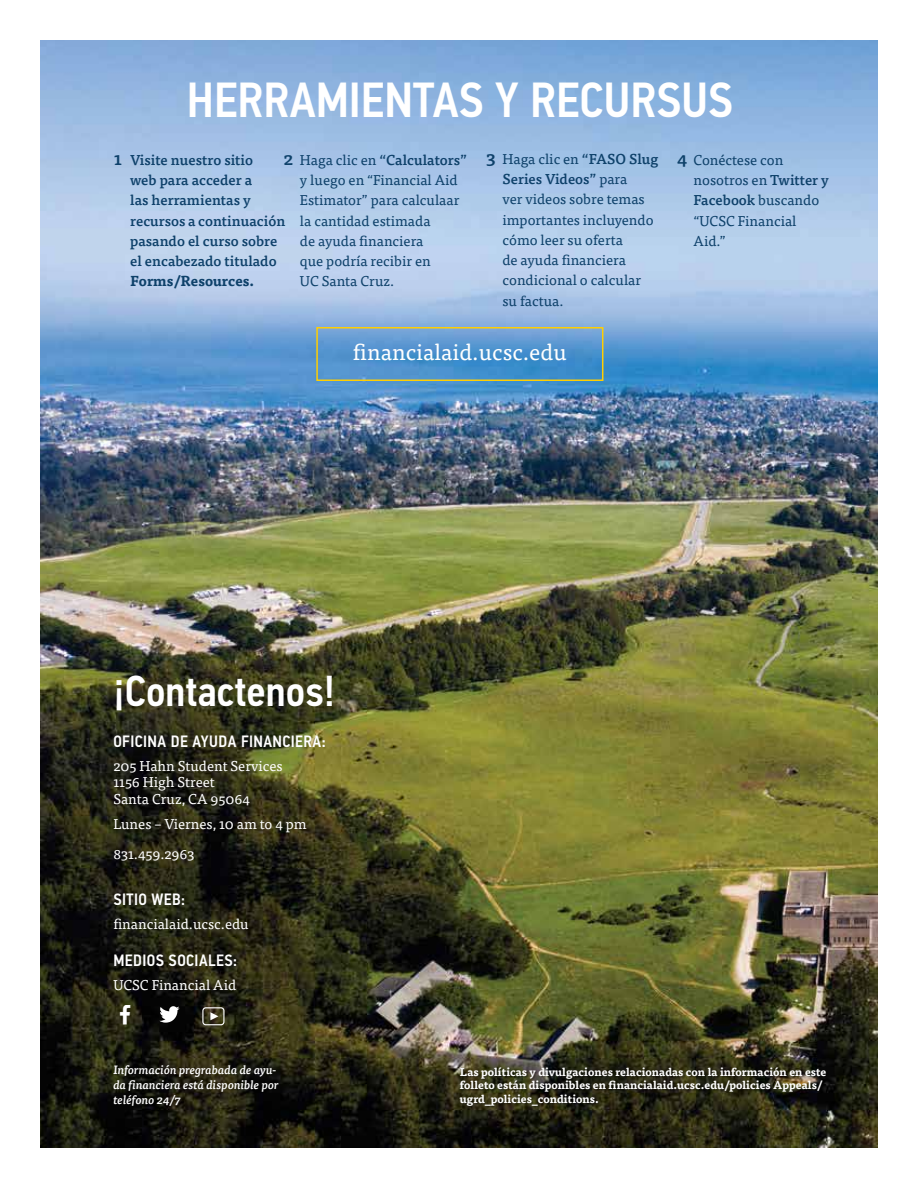
<style>
.page{position:relative;width:918px;height:1188px;background:#fff}
.page>*{position:absolute;margin:0;border:0;box-sizing:border-box;transform-origin:0 0}
.t1{font:500 49.5px "PF Din Text Cond Pro";color:#fff}
.t2{font:500 43.5px "PF Din Text Cond Pro";color:#fff}
.t3{font:22.5px "Tisa Pro";color:#fff}
.t4{font:500 16.5px "PF Din Text Cond Pro";letter-spacing:.025em;color:#fff}
.t5{font:14.25px/20.2px "Tisa Pro";color:#0e416a}
.t6{font:14.25px/16.5px "Tisa Pro";color:#fff}
.t7{font:500 14.25px/20.2px "Tisa Pro";color:#0e416a}
.t8{font:700 14.25px "Tisa Pro";color:#0e416a}
.t9{font:italic 500 12px/15px "Tisa Pro";color:#fff}
.t10{font:700 11.25px/13.5px "Tisa Pro";color:#fff}
.s1{font-weight:500;font-size:18px}
.s2{font-weight:500}
.s3{font-size:18px}
</style>
<div class="page">
<img style="left:40px;top:40px;width:838px;height:1108px">
<div style="left:460px;top:1068px;width:368px;height:40px;background:#000;opacity:.45"></div>
<svg style="left:159px;top:1006px;width:21px;height:17px"></svg>
<svg style="left:202px;top:1007px;width:23px;height:18px"></svg>
<div style="left:316px;top:327px;width:287px;height:54px;border:2px solid #ffce03"></div>
<svg style="left:120px;top:1005px;width:10px;height:19px"></svg>
<h1 class="t1" style="left:187px;top:70px;width:548px">HERRAMIENTAS Y RECURSUS</h1>
<p class="t5" style="left:300px;top:149px;width:168px;text-indent:-16px"><span class="s1">2</span> Haga clic en <span class="s2">“Calculators” </span>y luego en “Financial Aid<br>Estimator” para calculaar la cantidad estimada<br>de ayuda financiera<br>que podría recibir en<br>UC Santa Cruz.</p>
<p class="t5" style="left:502px;top:148px;width:157px;text-indent:-16px"><span class="s1">3</span> Haga clic en <span class="s2">“FASO Slug<br>Series Videos”</span> para<br>ver videos sobre temas importantes incluyendo cómo leer su oferta<br>de ayuda financiera condicional o calcular su factua.</p>
<p class="t7" style="left:130px;top:149px;width:157px;text-indent:-17px"><span class="s3">1</span> Visite nuestro sitio<br>web para acceder a<br>las herramientas y recursos a continuación pasando el curso sobre el encabezado titulado</p>
<p class="t8" style="left:130px;top:270px;width:125px">Forms/Resources.</p>
<h3 class="t3" style="left:353px;top:335px;width:215px">financialaid.ucsc.edu</h3>
<p class="t5" style="left:694px;top:149px;width:137px;text-indent:-17px"><span class="s1">4</span> Conéctese con nosotros en <span class="s2">Twitter y<br>Facebook</span> buscando “UCSC Financial<br>Aid.”</p>
<h2 class="t2" style="left:113px;top:665px;width:223px">¡Contactenos!</h2>
<p class="t4" style="left:113px;top:731px;width:214px">OFICINA DE AYUDA FINANCIERA:</p>
<p class="t6" style="left:113px;top:757px;width:171px">205 Hahn Student Services<br>1156 High Street<br>Santa Cruz, CA 95064</p>
<p class="t6" style="left:113px;top:808px;width:195px;line-height:30px">Lunes – Viernes, 10 am to 4 pm<br>831.459.2963</p>
<p class="t4" style="left:113px;top:889px;width:73px">SITIO WEB:</p>
<p class="t6" style="left:113px;top:915px;width:137px">financialaid.ucsc.edu</p>
<p class="t4" style="left:113px;top:950px;width:125px">MEDIOS SOCIALES:</p>
<p class="t6" style="left:113px;top:976px;width:124px">UCSC Financial Aid</p>
<p class="t9" style="left:113px;top:1062px;width:167px">Información pregrabada de ayu&shy;da financiera está disponible por teléfono 24/7</p>
<p class="t10" style="left:460px;top:1064px;width:368px">Las políticas y divulgaciones relacionadas con la información en este folleto están disponibles en financialaid.ucsc.edu/policies Appeals/ ugrd_policies_conditions.</p>
</div>
